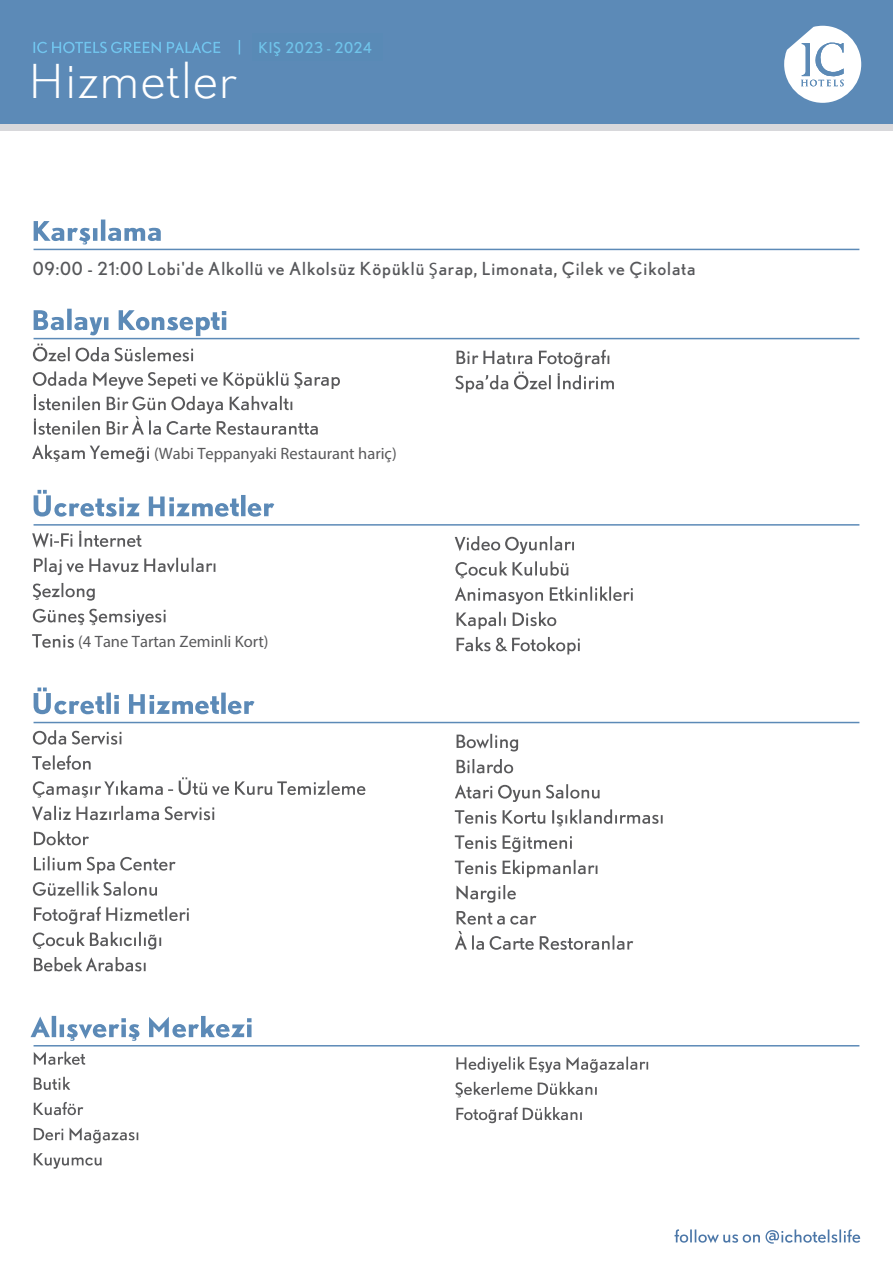
<style>
.page{position:relative;width:893px;height:1263px;background:#fff}
.page>*{position:absolute;margin:0;border:0;box-sizing:border-box;transform-origin:0 0}
.t1{font:46.5px "Nobel Listing UN Light";color:#fff}
.t2{font:18px "Nobel";letter-spacing:.05em;color:#57585b}
.t3{font:16.5px "Nobel Listing UN Italic";color:#59595b}
.t4{font:15px "Nobel";letter-spacing:.045em;color:#70c4ea}
.s1{font-family:"Myriad Pro"}
</style>
<div class="page">
<div style="left:0;top:124px;width:893px;height:7px;background:#d8d8db"></div>
<div style="left:0;top:0;width:893px;height:124px;background:#5c8ab7"></div>
<svg style="left:784px;top:26px;width:77px;height:77px"></svg>
<svg style="left:34px;top:219px;width:127px;height:25px"></svg>
<svg style="left:34px;top:309px;width:192px;height:27px"></svg>
<hr style="left:34px;top:249px;width:825px;height:1px;background:#5c8ab7">
<hr style="left:34px;top:338px;width:825px;height:1px;background:#5c8ab7">
<hr style="left:34px;top:524px;width:825px;height:2px;background:#5c8ab7">
<hr style="left:34px;top:722px;width:825px;height:1px;background:#5c8ab7">
<hr style="left:34px;top:1045px;width:825px;height:1px;background:#5c8ab7">
<svg style="left:455px;top:350px;width:159px;height:43px"></svg>
<svg style="left:455px;top:536px;width:119px;height:18px"></svg>
<svg style="left:455px;top:561px;width:113px;height:17px"></svg>
<svg style="left:455px;top:586px;width:178px;height:18px"></svg>
<svg style="left:457px;top:612px;width:99px;height:17px"></svg>
<svg style="left:457px;top:637px;width:123px;height:17px"></svg>
<svg style="left:457px;top:734px;width:61px;height:17px"></svg>
<svg style="left:457px;top:759px;width:56px;height:14px"></svg>
<svg style="left:455px;top:784px;width:144px;height:18px"></svg>
<svg style="left:455px;top:809px;width:208px;height:17px"></svg>
<svg style="left:455px;top:835px;width:117px;height:17px"></svg>
<svg style="left:455px;top:860px;width:142px;height:17px"></svg>
<svg style="left:457px;top:885px;width:59px;height:18px"></svg>
<svg style="left:457px;top:911px;width:79px;height:14px"></svg>
<svg style="left:455px;top:931px;width:178px;height:19px"></svg>
<svg style="left:33px;top:344px;width:160px;height:17px"></svg>
<svg style="left:33px;top:371px;width:307px;height:64px"></svg>
<svg style="left:32px;top:445px;width:117px;height:17px"></svg>
<svg style="left:34px;top:490px;width:240px;height:27px"></svg>
<svg style="left:32px;top:531px;width:109px;height:17px"></svg>
<svg style="left:34px;top:558px;width:181px;height:17px"></svg>
<svg style="left:33px;top:583px;width:62px;height:18px"></svg>
<svg style="left:33px;top:609px;width:133px;height:17px"></svg>
<svg style="left:32px;top:634px;width:42px;height:14px"></svg>
<svg style="left:34px;top:687px;width:220px;height:27px"></svg>
<svg style="left:33px;top:730px;width:88px;height:15px"></svg>
<svg style="left:32px;top:755px;width:59px;height:15px"></svg>
<svg style="left:33px;top:777px;width:332px;height:21px"></svg>
<svg style="left:32px;top:806px;width:182px;height:15px"></svg>
<svg style="left:34px;top:831px;width:55px;height:14px"></svg>
<svg style="left:34px;top:856px;width:142px;height:18px"></svg>
<svg style="left:33px;top:881px;width:124px;height:15px"></svg>
<svg style="left:34px;top:906px;width:155px;height:18px"></svg>
<svg style="left:33px;top:932px;width:128px;height:17px"></svg>
<svg style="left:34px;top:957px;width:112px;height:14px"></svg>
<svg style="left:31px;top:1016px;width:221px;height:25px"></svg>
<svg style="left:34px;top:1051px;width:51px;height:14px"></svg>
<svg style="left:34px;top:1077px;width:36px;height:13px"></svg>
<svg style="left:34px;top:1102px;width:49px;height:13px"></svg>
<svg style="left:34px;top:1127px;width:104px;height:16px"></svg>
<svg style="left:34px;top:1153px;width:68px;height:16px"></svg>
<svg style="left:456px;top:1056px;width:192px;height:17px"></svg>
<svg style="left:455px;top:1082px;width:142px;height:15px"></svg>
<svg style="left:456px;top:1107px;width:126px;height:16px"></svg>
<svg style="left:33px;top:41px;width:187px;height:12px"></svg>
<svg style="left:239px;top:40px;width:1px;height:15px"></svg>
<svg style="left:674px;top:1229px;width:186px;height:14px"></svg>
<h1 class="t1" style="left:28px;top:50px;width:210px">Hizmetler</h1>
<p class="t4" style="left:258px;top:39px;width:115px">KIS 2023 - 2024</p>
<p class="t2" style="left:33px;top:257px;width:664px">09:00 - 21:00 Lobi'de Alkollü ve Alkolsüz Köpüklü <span class="s1">Ş</span>arap, Limonata, Çilek ve Çikolata</p>
<p class="t3" style="left:154px;top:443px;width:244px">(Wabi Teppanyaki Restaurant hariç)</p>
<p class="t3" style="left:78px;top:632px;width:192px">(4 Tane Tartan Zeminli Kort)</p>
</div>
